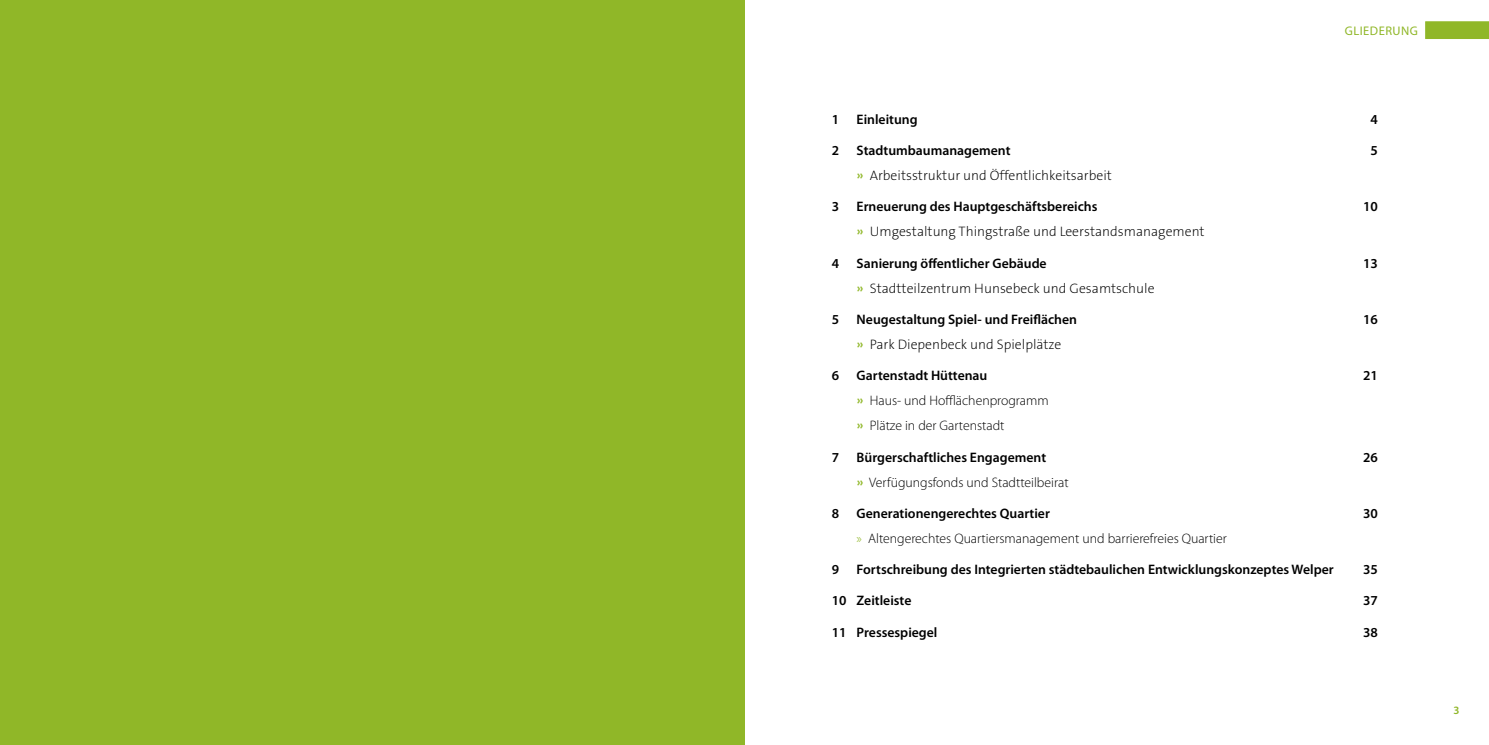
<style>
.page{position:relative;width:1489px;height:745px;background:#fff}
.page>*{position:absolute;margin:0;border:0;box-sizing:border-box;transform-origin:0 0}
.t1{font:600 13.75px "Myriad Pro";color:#000}
.t2{font:200 13.75px "The Sans B2";color:#000}
.t3{font:300 13.75px/25px "Myriad Pro";color:#000}
.t4{font:12.5px "Myriad Pro";letter-spacing:.04em;color:#90b728}
.t5{font:600 11.25px "Myriad Pro";color:#90b728}
.s1{font-family:"The Sans B6";font-weight:600;color:#90b728}
.s2{color:#020203}
.s3{color:#90b728}
</style>
<div class="page">
<svg style="left:1425px;top:21px;width:63px;height:18px"></svg>
<div style="left:0;top:0;width:744px;height:744px;background:#90b728"></div>
<p class="t4" style="left:1344px;top:23px;width:75px">GLIEDERUNG</p>
<p class="t1" style="left:831px;top:110px;width:9px">1</p>
<p class="t1" style="left:856px;top:110px;width:63px">Einleitung</p>
<p class="t1" style="left:1370px;top:110px;width:9px">4</p>
<p class="t1" style="left:831px;top:141px;width:9px">2</p>
<p class="t1" style="left:856px;top:141px;width:155px">Stadtumbaumanagement</p>
<p class="t1" style="left:1370px;top:141px;width:9px">5</p>
<p class="t2" style="left:856px;top:168px;width:257px"><span class="s1">»</span> Arbeitsstruktur und Öffentlichkeitsarbeit</p>
<p class="t1" style="left:831px;top:198px;width:9px">3</p>
<p class="t1" style="left:856px;top:198px;width:242px">Erneuerung des Hauptgeschäftsbereichs</p>
<p class="t1" style="left:1362px;top:198px;width:16px">10</p>
<p class="t2" style="left:856px;top:224px;width:349px"><span class="s1">»</span> Umgestaltung Thingstraße und Leerstandsmanagement</p>
<p class="t1" style="left:831px;top:254px;width:9px">4</p>
<p class="t1" style="left:856px;top:254px;width:192px">Sanierung öffentlicher Gebäude</p>
<p class="t1" style="left:1362px;top:254px;width:16px">13</p>
<p class="t2" style="left:856px;top:281px;width:299px"><span class="s1">»</span> Stadtteilzentrum Hunsebeck und Gesamtschule</p>
<p class="t1" style="left:831px;top:310px;width:9px">5</p>
<p class="t1" style="left:856px;top:310px;width:222px">Neugestaltung Spiel- und Freiflächen</p>
<p class="t1" style="left:1362px;top:310px;width:16px">16</p>
<p class="t2" style="left:856px;top:337px;width:206px"><span class="s1">»</span> Park Diepenbeck und Spielplätze</p>
<p class="t1" style="left:831px;top:366px;width:9px">6</p>
<p class="t1" style="left:856px;top:366px;width:132px">Gartenstadt Hüttenau</p>
<p class="t1" style="left:1362px;top:366px;width:16px">21</p>
<p class="t3" style="left:856px;top:388px;width:194px"><span class="s1">»</span> Haus- und Hofflächenprogramm <span class="s1">»</span> <span class="s2">Plätze in der Gartenstadt</span></p>
<p class="t1" style="left:831px;top:448px;width:9px">7</p>
<p class="t1" style="left:856px;top:448px;width:191px">Bürgerschaftliches Engagement</p>
<p class="t1" style="left:1362px;top:448px;width:16px">26</p>
<p class="t3" style="left:856px;top:469px;width:213px"><span class="s1">»</span> Verfügungsfonds und Stadtteilbeirat</p>
<p class="t1" style="left:831px;top:504px;width:9px">8</p>
<p class="t1" style="left:856px;top:504px;width:195px">Generationengerechtes Quartier</p>
<p class="t1" style="left:1362px;top:504px;width:16px">30</p>
<p class="t3" style="left:856px;top:525px;width:372px"><span class="s3">»</span> Altengerechtes Quartiersmanagement und barrierefreies Quartier</p>
<p class="t1" style="left:831px;top:560px;width:9px">9</p>
<p class="t1" style="left:856px;top:560px;width:478px">Fortschreibung des Integrierten städtebaulichen Entwicklungskonzeptes Welper</p>
<p class="t1" style="left:1362px;top:560px;width:16px">35</p>
<p class="t1" style="left:831px;top:591px;width:81px">10 Zeitleiste</p>
<p class="t1" style="left:1362px;top:591px;width:16px">37</p>
<p class="t1" style="left:831px;top:623px;width:107px">11 Pressespiegel</p>
<p class="t1" style="left:1362px;top:623px;width:16px">38</p>
<p class="t5" style="left:1453px;top:703px;width:8px">3</p>
</div>
